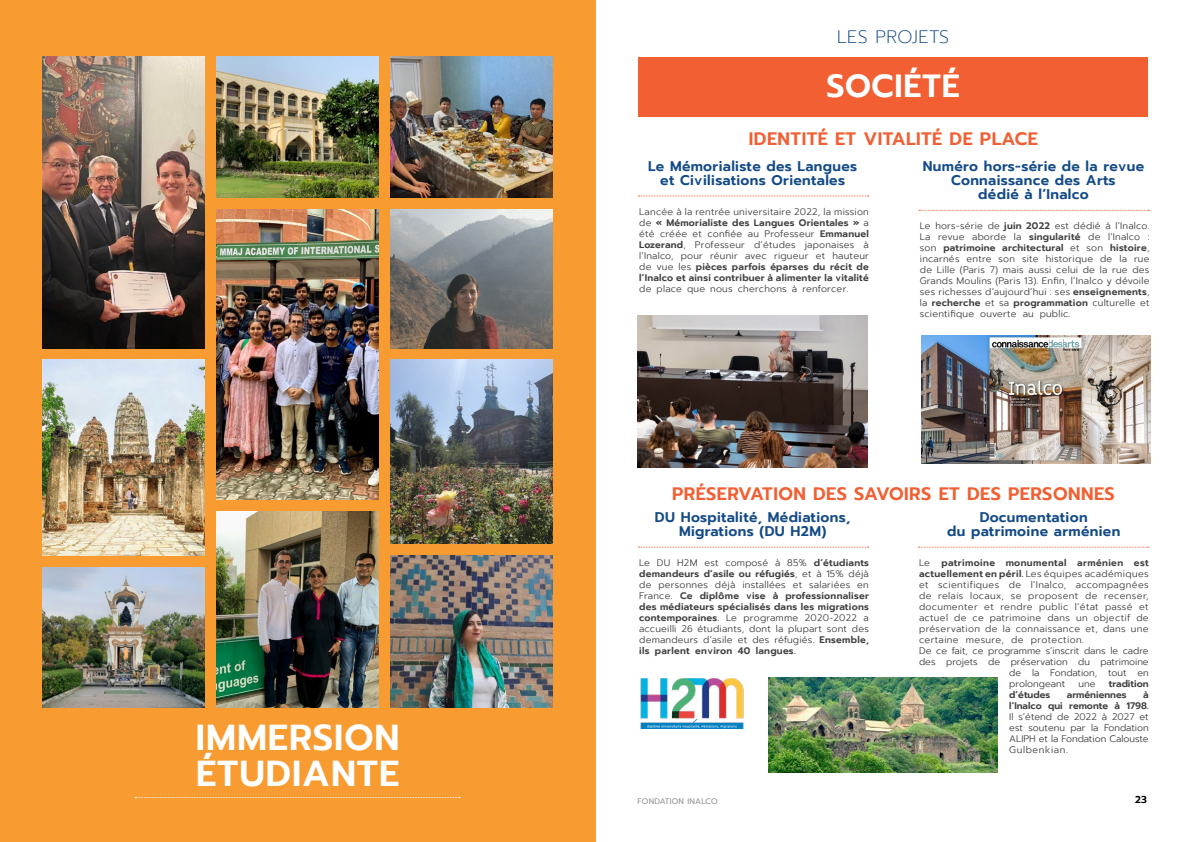
<style>
.page{position:relative;width:1191px;height:842px;background:#fff}
.page>*{position:absolute;margin:0;border:0;box-sizing:border-box;transform-origin:0 0}
.t1{font:600 36px "Prompt";letter-spacing:.025em;color:#fff}
.t2{font:600 32px "Prompt";letter-spacing:.025em;color:#fff}
.t3{font:600 18px "Prompt";letter-spacing:.025em;color:#f15f32}
.t4{font:200 18px "Prompt";letter-spacing:.015em;color:#134a87}
.t5{font:600 14px/14px "Prompt";letter-spacing:.025em;color:#134a87;text-align:center}
.t6{font:600 10px "Prompt";color:#000}
.t7{font:300 9.5px/11px "Prompt";letter-spacing:.025em;color:#414042;text-align:justify}
.t8{font:300 9.5px "Prompt";color:#414042}
.t9{font:600 9.5px/11px "Prompt";color:#414042;text-align:right}
.t10{font:600 9.5px "Prompt";letter-spacing:.04em;color:#414042}
.t11{font:300 9.5px "Prompt";letter-spacing:.065em;color:#414042}
.t12{font:8px "Prompt";letter-spacing:.025em;color:#939598}
.s1{font-weight:600}
.s2{font-weight:300}
</style>
<div class="page">
<div style="left:0;top:0;width:595px;height:842px;background:#f89b31"></div>
<div style="left:638px;top:57px;width:510px;height:60px;background:#f15f32"></div>
<img style="left:638px;top:315px;width:229px;height:153px">
<img style="left:768px;top:677px;width:230px;height:96px">
<img style="left:640px;top:678px;width:104px;height:50px">
<img style="left:921px;top:336px;width:229px;height:127px">
<svg style="left:638px;top:196px;width:230px;height:1px"></svg>
<svg style="left:919px;top:210px;width:230px;height:1px"></svg>
<svg style="left:638px;top:547px;width:230px;height:1px"></svg>
<svg style="left:918px;top:547px;width:230px;height:1px"></svg>
<svg style="left:135px;top:797px;width:325px;height:1px"></svg>
<img style="left:43px;top:567px;width:162px;height:141px">
<img style="left:217px;top:511px;width:162px;height:197px">
<img style="left:391px;top:209px;width:162px;height:139px">
<img style="left:217px;top:209px;width:162px;height:291px">
<img style="left:43px;top:360px;width:162px;height:195px">
<img style="left:391px;top:360px;width:162px;height:183px">
<img style="left:391px;top:555px;width:162px;height:153px">
<img style="left:43px;top:57px;width:162px;height:291px">
<img style="left:391px;top:57px;width:162px;height:140px">
<img style="left:217px;top:57px;width:162px;height:140px">
<h1 class="t1" style="left:196px;top:711px;width:205px">IMMERSION</h1>
<h1 class="t1" style="left:196px;top:747px;width:204px">ÉTUDIANTE</h1>
<h3 class="t4" style="left:837px;top:25px;width:113px">LES PROJETS</h3>
<h2 class="t2" style="left:826px;top:62px;width:135px">SOCIÉTÉ</h2>
<h3 class="t3" style="left:749px;top:126px;width:290px">IDENTITÉ ET VITALITÉ DE PLACE</h3>
<h3 class="t5" style="left:648px;top:159px;width:211px">Le Mémorialiste des Langues et Civilisations Orientales</h3>
<p class="t7" style="left:639px;top:206px;width:231px">Lancée à la rentrée universitaire 2022, la mission de <span class="s1">« Mémorialiste des Langues Orientales »</span> a été créée et confiée au Professeur <span class="s1">Emmanuel Lozerand</span>, Professeur d’études japonaises à l’Inalco, pour réunir avec rigueur et hauteur de vue les <span class="s1">pièces parfois éparses du récit de l’Inalco et ainsi contribuer à alimenter la vitalité</span></p>
<p class="t7" style="left:639px;top:283px;width:211px">de place que nous cherchons à renforcer.</p>
<h3 class="t5" style="left:922px;top:159px;width:223px">Numéro hors-série de la revue<br>Connaissance des Arts<br>dédié à l’Inalco</h3>
<p class="t7" style="left:920px;top:220px;width:231px">Le hors-série de <span class="s1">juin 2022</span> est dédié à l’Inalco.<br>La revue aborde la <span class="s1">singularité</span> de l’Inalco : son <span class="s1">patrimoine architectural</span> et son <span class="s1">histoire</span>, incarnés entre son site historique de la rue de Lille (Paris 7) mais aussi celui de la rue des Grands Moulins (Paris 13). Enfin, l’Inalco y dévoile ses richesses d’aujourd’hui : ses <span class="s1">enseignements</span>, la <span class="s1">recherche</span> et sa <span class="s1">programmation</span> culturelle et scientifique ouverte au public.</p>
<h3 class="t3" style="left:672px;top:480px;width:444px">PRÉSERVATION DES SAVOIRS ET DES PERSONNES</h3>
<h3 class="t5" style="left:655px;top:510px;width:197px">DU Hospitalité, Médiations,<br>Migrations (DU H2M)</h3>
<h3 class="t5" style="left:947px;top:510px;width:175px">Documentation<br>du patrimoine arménien</h3>
<p class="t7" style="left:639px;top:557px;width:231px">Le DU H2M est composé à 85% <span class="s1">d’étudiants demandeurs d’asile ou réfugiés</span>, et à 15% déjà de personnes déjà installées et salariées en France. <span class="s1">Ce diplôme vise à professionnaliser des médiateurs spécialisés dans les migrations contemporaines</span>. Le programme 2020-2022 a accueilli 26 étudiants, dont la plupart sont des demandeurs d’asile et des réfugiés. <span class="s1">Ensemble, ils parlent environ 40 langues.</span></p>
<p class="t10" style="left:919px;top:556px;width:231px"><span class="s2">Le</span> patrimoine monumental arménien est</p>
<p class="t7" style="left:919px;top:568px;width:231px"><span class="s1">actuellement en péril.</span> Les équipes académiques</p>
<p class="t7" style="left:919px;top:579px;width:231px">et scientifiques de l’Inalco, accompagnées</p>
<p class="t7" style="left:919px;top:590px;width:231px">de relais locaux, se proposent de recenser,</p>
<p class="t7" style="left:919px;top:601px;width:231px">documenter et rendre public l’état passé et</p>
<p class="t7" style="left:919px;top:612px;width:231px">actuel de ce patrimoine dans un objectif de</p>
<p class="t7" style="left:919px;top:623px;width:231px">préservation de la connaissance et, dans une</p>
<p class="t7" style="left:919px;top:634px;width:166px">certaine mesure, de protection.</p>
<p class="t8" style="left:919px;top:644px;width:231px">De ce fait, ce programme s’inscrit dans le cadre</p>
<p class="t8" style="left:919px;top:655px;width:231px">des projets de préservation du patrimoine</p>
<p class="t8" style="left:1009px;top:666px;width:141px">de la Fondation, tout en</p>
<p class="t8" style="left:1009px;top:677px;width:57px">prolongeant</p>
<p class="t7" style="left:1078px;top:678px;width:19px">une</p>
<p class="t9" style="left:1109px;top:678px;width:41px">tradition</p>
<p class="t9" style="left:1009px;top:689px;width:42px">d’études</p>
<p class="t9" style="left:1066px;top:689px;width:61px">arméniennes</p>
<p class="t9" style="left:1009px;top:689px;width:141px">à<br>l’Inalco qui remonte à 1798.</p>
<p class="t7" style="left:1009px;top:711px;width:141px">Il s’étend de 2022 à 2027 et est soutenu par la Fondation ALIPH et la Fondation Calouste</p>
<p class="t11" style="left:1009px;top:743px;width:60px">Gulbenkian.</p>
<p class="t12" style="left:637px;top:795px;width:82px">FONDATION INALCO</p>
<p class="t6" style="left:1135px;top:792px;width:13px">23</p>
</div>
